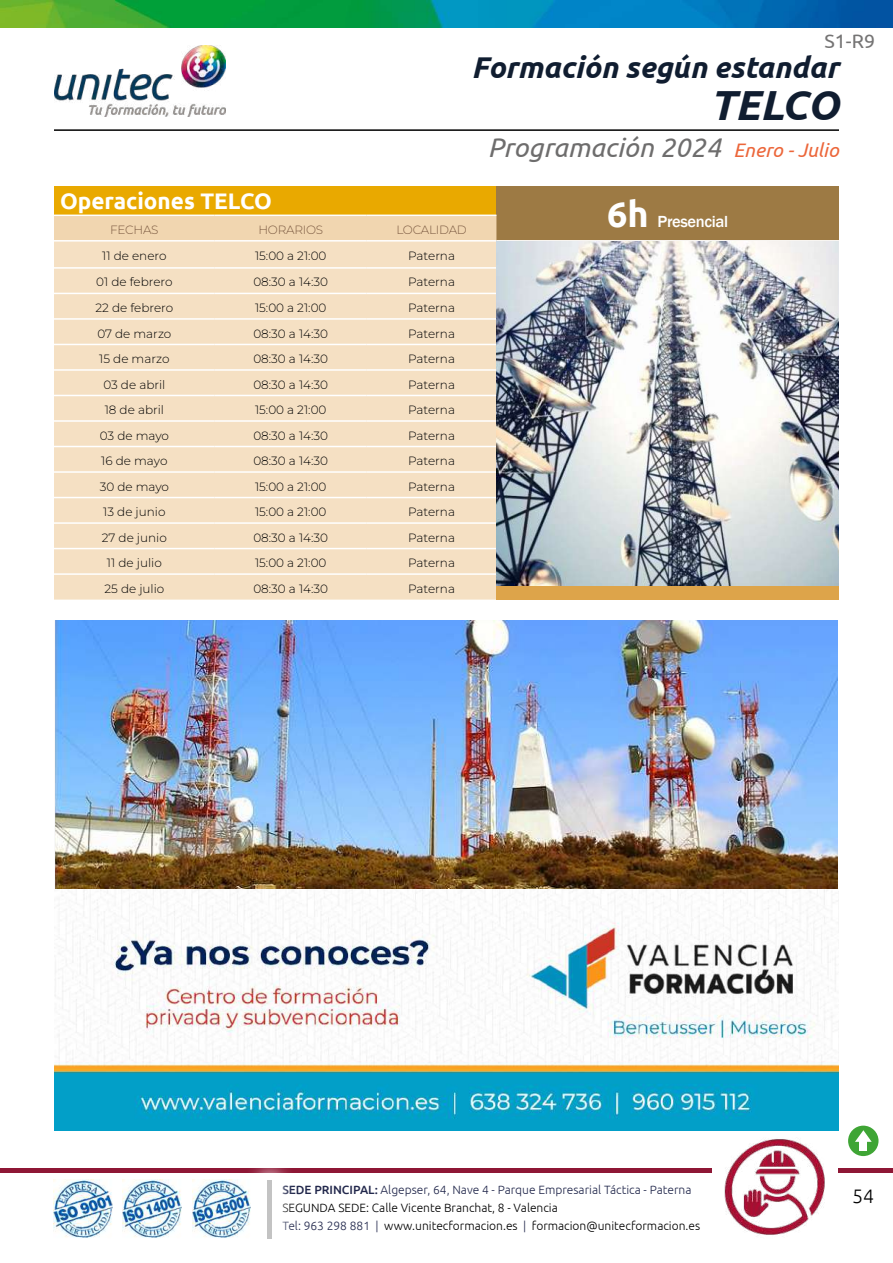
<style>
.page{position:relative;width:893px;height:1263px;background:#fff}
.page>*{position:absolute;margin:0;border:0;box-sizing:border-box;transform-origin:0 0}
.t1{font:italic 700 42px "Ubuntu";letter-spacing:-.01em;color:#101d30}
.t2{font:italic 700 30px "Ubuntu";color:#101d30}
.t3{font:italic 27px "Ubuntu";color:#6e6d6d}
.t4{font:700 22.5px "Ubuntu";color:#fff}
.t5{font:19.5px "Ubuntu";color:#757474}
.t6{font:300 19.5px "Ubuntu";color:#000}
.t7{font:500 16.5px "Franklin Gothic";letter-spacing:-.02em;color:#fff}
.t8{font:300 12px "Montserrat";color:#000}
.t9{font:300 12px/18px "Ubuntu";color:#000}
.t10{font:300 12px "Montserrat";letter-spacing:-.02em;color:#7d5c43}
.s1{font-size:19.5px;color:#ec663a}
.s2{font-family:"Ubuntu";font-weight:700;font-size:36px}
.s3{font-weight:500;color:#21274c}
.s4{font-weight:500;color:#22284c}
.s5{color:#22284c}
</style>
<div class="page">
<div style="left:0;top:1168px;width:893px;height:5px;background:#8e1735"></div>
<div style="left:712px;top:1131px;width:125px;height:111px;background:#fff"></div>
<img style="left:724px;top:1139px;width:101px;height:96px">
<img style="left:0;top:0;width:893px;height:27px">
<img style="left:54px;top:45px;width:171px;height:71px">
<div style="left:243px;top:1156px;width:53px;height:106px;background:#fff"></div>
<div style="left:267px;top:1180px;width:5px;height:58px;background:#c3c3c3"></div>
<img style="left:54px;top:1179px;width:58px;height:59px">
<img style="left:123px;top:1179px;width:59px;height:59px">
<img style="left:192px;top:1179px;width:59px;height:59px">
<img style="left:55px;top:888px;width:784px;height:243px">
<img style="left:55px;top:621px;width:782px;height:267px">
<div style="left:848px;top:1125px;width:30px;height:31px;background:#3fa535;border-radius:50%"></div>
<div style="left:860px;top:1139px;width:7px;height:11px;background:#fff"></div>
<svg style="left:855px;top:1130px;width:17px;height:12px"></svg>
<hr style="left:54px;top:129px;width:785px;height:2px;background:#000">
<div style="left:54px;top:186px;width:442px;height:29px;background:#e9a900"></div>
<div style="left:496px;top:186px;width:343px;height:55px;background:#9d7a44"></div>
<div style="left:54px;top:216px;width:442px;height:24px;background:#f1d6b0"></div>
<div style="left:54px;top:242px;width:442px;height:358px;background:#f5e0c3"></div>
<div style="left:496px;top:241px;width:343px;height:359px;background:#dda44a"></div>
<hr style="left:496px;top:240px;width:343px;height:2px;background:#fff">
<hr style="left:54px;top:267px;width:161px;height:2px;background:#fff">
<hr style="left:215px;top:267px;width:152px;height:2px;background:#fff">
<hr style="left:367px;top:267px;width:129px;height:2px;background:#fff">
<hr style="left:54px;top:293px;width:161px;height:1px;background:#fff">
<hr style="left:215px;top:293px;width:152px;height:1px;background:#fff">
<hr style="left:367px;top:293px;width:129px;height:1px;background:#fff">
<hr style="left:54px;top:318px;width:161px;height:2px;background:#fff">
<hr style="left:215px;top:318px;width:152px;height:2px;background:#fff">
<hr style="left:367px;top:318px;width:129px;height:2px;background:#fff">
<hr style="left:54px;top:344px;width:161px;height:1px;background:#fff">
<hr style="left:215px;top:344px;width:152px;height:1px;background:#fff">
<hr style="left:367px;top:344px;width:129px;height:1px;background:#fff">
<hr style="left:54px;top:369px;width:161px;height:2px;background:#fff">
<hr style="left:215px;top:369px;width:152px;height:2px;background:#fff">
<hr style="left:367px;top:369px;width:129px;height:2px;background:#fff">
<hr style="left:54px;top:395px;width:161px;height:1px;background:#fff">
<hr style="left:215px;top:395px;width:152px;height:1px;background:#fff">
<hr style="left:367px;top:395px;width:129px;height:1px;background:#fff">
<hr style="left:54px;top:420px;width:161px;height:2px;background:#fff">
<hr style="left:215px;top:420px;width:152px;height:2px;background:#fff">
<hr style="left:367px;top:420px;width:129px;height:2px;background:#fff">
<hr style="left:54px;top:446px;width:161px;height:1px;background:#fff">
<hr style="left:215px;top:446px;width:152px;height:1px;background:#fff">
<hr style="left:367px;top:446px;width:129px;height:1px;background:#fff">
<hr style="left:54px;top:471px;width:161px;height:2px;background:#fff">
<hr style="left:215px;top:471px;width:152px;height:2px;background:#fff">
<hr style="left:367px;top:471px;width:129px;height:2px;background:#fff">
<hr style="left:54px;top:497px;width:161px;height:1px;background:#fff">
<hr style="left:215px;top:497px;width:152px;height:1px;background:#fff">
<hr style="left:367px;top:497px;width:129px;height:1px;background:#fff">
<hr style="left:54px;top:522px;width:161px;height:2px;background:#fff">
<hr style="left:215px;top:522px;width:152px;height:2px;background:#fff">
<hr style="left:367px;top:522px;width:129px;height:2px;background:#fff">
<hr style="left:54px;top:548px;width:161px;height:1px;background:#fff">
<hr style="left:215px;top:548px;width:152px;height:1px;background:#fff">
<hr style="left:367px;top:548px;width:129px;height:1px;background:#fff">
<hr style="left:54px;top:573px;width:161px;height:2px;background:#fff">
<hr style="left:215px;top:573px;width:152px;height:2px;background:#fff">
<hr style="left:367px;top:573px;width:129px;height:2px;background:#fff">
<img style="left:496px;top:242px;width:343px;height:344px">
<h3 class="t5" style="left:824px;top:29px;width:52px">S1-R9</h3>
<h2 class="t2" style="left:471px;top:49px;width:369px">Formación según estandar</h2>
<h1 class="t1" style="left:710px;top:79px;width:130px">TELCO</h1>
<h3 class="t3" style="left:488px;top:131px;width:353px">Programación 2024 <span class="s1">Enero - Julio</span></h3>
<h3 class="t4" style="left:60px;top:188px;width:213px">Operaciones TELCO</h3>
<h3 class="t7" style="left:607px;top:212px;width:123px"><span class="s2">6h</span> Presencial</h3>
<p class="t10" style="left:110px;top:222px;width:50px">FECHAS</p>
<p class="t10" style="left:258px;top:222px;width:66px">HORARIOS</p>
<p class="t10" style="left:396px;top:222px;width:72px">LOCALIDAD</p>
<p class="t8" style="left:102px;top:248px;width:66px">11 de enero</p>
<p class="t8" style="left:255px;top:248px;width:73px">15:00 a 21:00</p>
<p class="t8" style="left:408px;top:248px;width:48px">Paterna</p>
<p class="t8" style="left:96px;top:274px;width:78px">01 de febrero</p>
<p class="t8" style="left:253px;top:274px;width:76px">08:30 a 14:30</p>
<p class="t8" style="left:408px;top:274px;width:48px">Paterna</p>
<p class="t8" style="left:95px;top:300px;width:79px">22 de febrero</p>
<p class="t8" style="left:255px;top:300px;width:73px">15:00 a 21:00</p>
<p class="t8" style="left:408px;top:300px;width:48px">Paterna</p>
<p class="t8" style="left:97px;top:325px;width:76px">07 de marzo</p>
<p class="t8" style="left:253px;top:325px;width:76px">08:30 a 14:30</p>
<p class="t8" style="left:408px;top:325px;width:48px">Paterna</p>
<p class="t8" style="left:99px;top:351px;width:72px">15 de marzo</p>
<p class="t8" style="left:253px;top:351px;width:76px">08:30 a 14:30</p>
<p class="t8" style="left:408px;top:351px;width:48px">Paterna</p>
<p class="t8" style="left:103px;top:376px;width:63px">03 de abril</p>
<p class="t8" style="left:253px;top:376px;width:76px">08:30 a 14:30</p>
<p class="t8" style="left:408px;top:376px;width:48px">Paterna</p>
<p class="t8" style="left:105px;top:402px;width:61px">18 de abril</p>
<p class="t8" style="left:255px;top:402px;width:73px">15:00 a 21:00</p>
<p class="t8" style="left:408px;top:402px;width:48px">Paterna</p>
<p class="t8" style="left:100px;top:427px;width:71px">03 de mayo</p>
<p class="t8" style="left:253px;top:427px;width:76px">08:30 a 14:30</p>
<p class="t8" style="left:408px;top:427px;width:48px">Paterna</p>
<p class="t8" style="left:101px;top:453px;width:68px">16 de mayo</p>
<p class="t8" style="left:253px;top:453px;width:76px">08:30 a 14:30</p>
<p class="t8" style="left:408px;top:453px;width:48px">Paterna</p>
<p class="t8" style="left:100px;top:478px;width:71px">30 de mayo</p>
<p class="t8" style="left:255px;top:478px;width:73px">15:00 a 21:00</p>
<p class="t8" style="left:408px;top:478px;width:48px">Paterna</p>
<p class="t8" style="left:103px;top:504px;width:64px">13 de junio</p>
<p class="t8" style="left:255px;top:504px;width:73px">15:00 a 21:00</p>
<p class="t8" style="left:408px;top:504px;width:48px">Paterna</p>
<p class="t8" style="left:102px;top:529px;width:66px">27 de junio</p>
<p class="t8" style="left:253px;top:529px;width:76px">08:30 a 14:30</p>
<p class="t8" style="left:408px;top:529px;width:48px">Paterna</p>
<p class="t8" style="left:107px;top:555px;width:56px">11 de julio</p>
<p class="t8" style="left:255px;top:555px;width:73px">15:00 a 21:00</p>
<p class="t8" style="left:408px;top:555px;width:48px">Paterna</p>
<p class="t8" style="left:104px;top:580px;width:61px">25 de julio</p>
<p class="t8" style="left:253px;top:580px;width:76px">08:30 a 14:30</p>
<p class="t8" style="left:408px;top:580px;width:48px">Paterna</p>
<p class="t9" style="left:282px;top:1180px;width:419px"><span class="s3">SE</span><span class="s4">DE PRINCIPAL:</span> <span class="s5">Algepser, 64, Nave 4 - Parque Empresarial Táctica - Paterna<br></span>SEGUNDA SEDE: Calle Vicente Branchat, 8 - Valencia<br><span class="s5">Tel: 963 298 881 |</span> www.unitecformacion.es <span class="s5">|</span> formacion@unitecformacion.es</p>
<h3 class="t6" style="left:852px;top:1184px;width:23px">54</h3>
</div>
